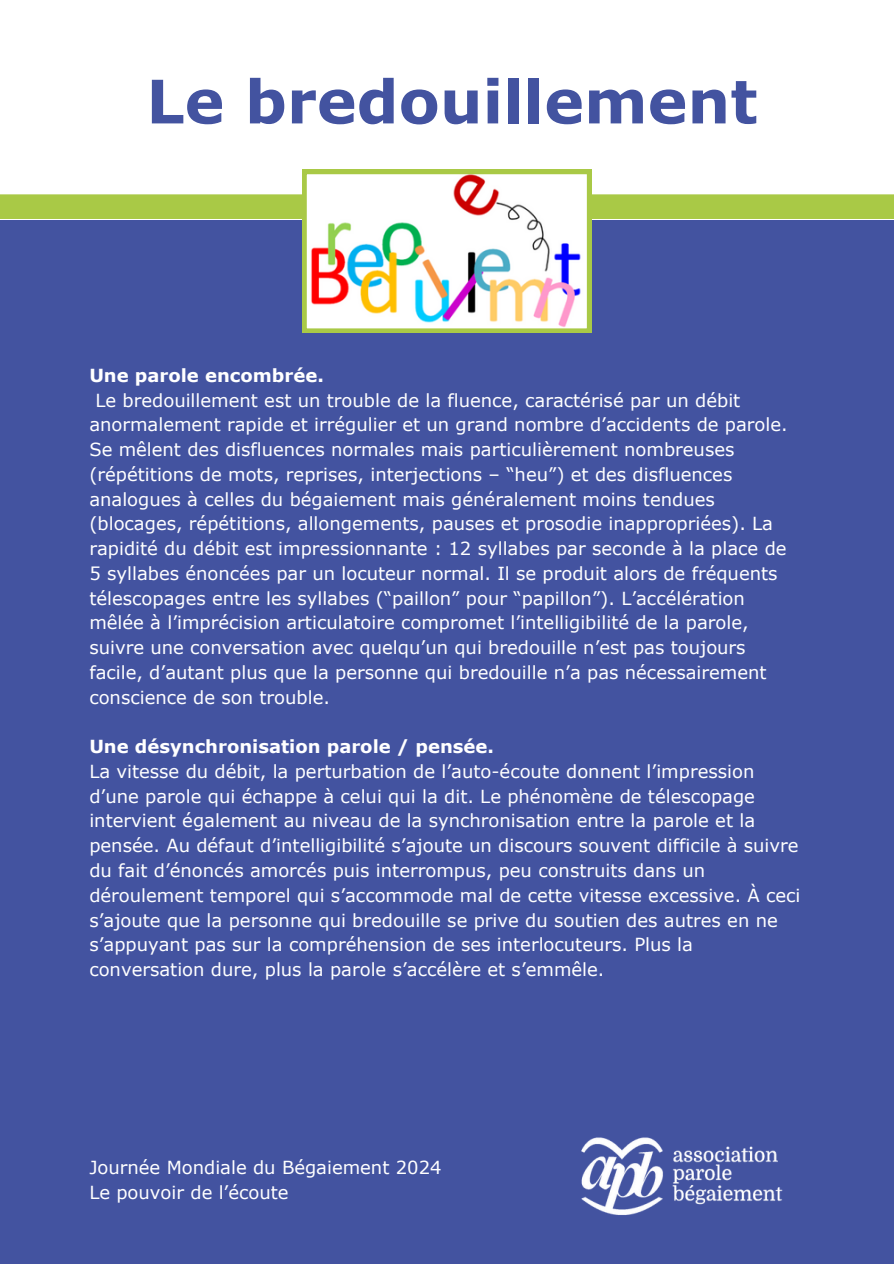
<style>
.page{position:relative;width:894px;height:1264px;background:#fff}
.page>*{position:absolute;margin:0;border:0;box-sizing:border-box;transform-origin:0 0}
.t1{font:700 60px "Verdana";color:#4353a0}
.t2{font:18px/24.8px "Verdana";color:#fff}
.t3{font:700 18px "Verdana";color:#fff}
</style>
<div class="page">
<div style="left:0;top:0;width:893px;height:1263px;background:#4353a0"></div>
<svg style="left:0;top:0;width:893px;height:219px"></svg>
<img style="left:581px;top:1137px;width:202px;height:78px">
<svg style="left:302px;top:170px;width:289px;height:163px"></svg>
<p class="t1" style="left:146px;top:63px;width:612px">Le bredouillement</p>
<p class="t3" style="left:89px;top:363px;width:236px">Une parole encombrée.</p>
<p class="t2" style="left:89px;top:387px;width:699px;text-indent:6px">Le bredouillement est un trouble de la fluence, caractérisé par un débit anormalement rapide et irrégulier et un grand nombre d’accidents de parole.<br>Se mêlent des disfluences normales mais particulièrement nombreuses (répétitions de mots, reprises, interjections – “heu”) et des disfluences analogues à celles du bégaiement mais généralement moins tendues (blocages, répétitions, allongements, pauses et prosodie inappropriées). La rapidité du débit est impressionnante : 12 syllabes par seconde à la place de 5 syllabes énoncées par un locuteur normal. Il se produit alors de fréquents télescopages entre les syllabes (“paillon” pour “papillon”). L’accélération mêlée à l’imprécision articulatoire compromet l’intelligibilité de la parole, suivre une conversation avec quelqu’un qui bredouille n’est pas toujours facile, d’autant plus que la personne qui bredouille n’a pas nécessairement conscience de son trouble.</p>
<p class="t3" style="left:89px;top:735px;width:406px">Une désynchronisation parole / pensée.</p>
<p class="t2" style="left:89px;top:758px;width:712px">La vitesse du débit, la perturbation de l’auto-écoute donnent l’impression d’une parole qui échappe à celui qui la dit. Le phénomène de télescopage intervient également au niveau de la synchronisation entre la parole et la pensée. Au défaut d’intelligibilité s’ajoute un discours souvent difficile à suivre du fait d’énoncés amorcés puis interrompus, peu construits dans un déroulement temporel qui s’accommode mal de cette vitesse excessive. À ceci s’ajoute que la personne qui bredouille se prive du soutien des autres en ne s’appuyant pas sur la compréhension de ses interlocuteurs. Plus la conversation dure, plus la parole s’accélère et s’emmêle.</p>
<p class="t2" style="left:89px;top:1154px;width:353px">Journée Mondiale du Bégaiement 2024</p>
<p class="t2" style="left:89px;top:1179px;width:201px">Le pouvoir de l’écoute</p>
</div>
